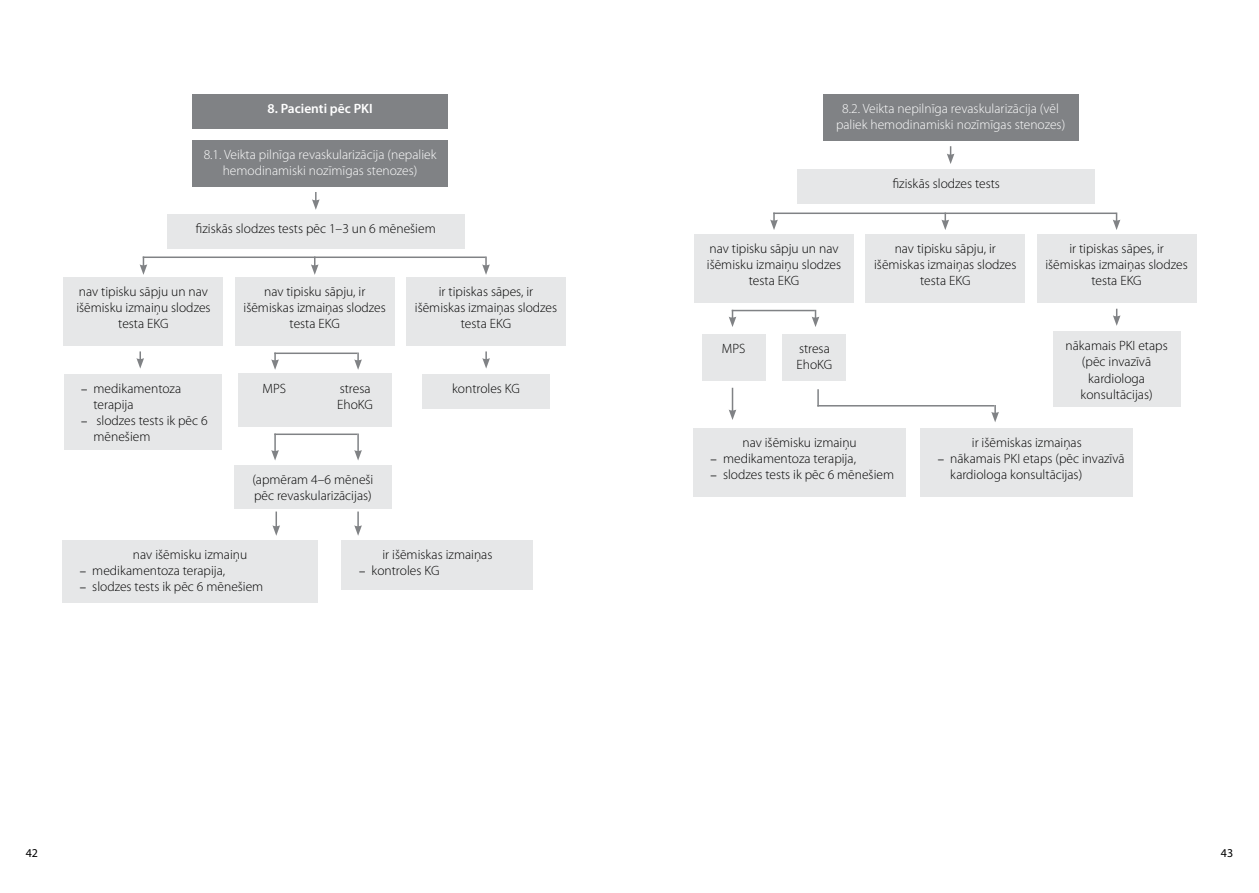
<style>
.page{position:relative;width:1259px;height:893px;background:#fff}
.page>*{position:absolute;margin:0;border:0;box-sizing:border-box;transform-origin:0 0}
.t1{font:300 13.5px/16.2px "Myriad Pro";color:#000;text-align:center}
.t2{font:300 13.5px/16.2px "Myriad Pro";color:#fff;text-align:center}
.t3{font:600 13.5px "Myriad Pro";color:#fff}
.t4{font:12px "Myriad Pro";color:#000}
.s1{font-family:"Minion Pro";font-weight:400}
</style>
<div class="page">
<div style="left:238px;top:374px;width:154px;height:53px;background:#e6e7e8"></div>
<svg style="left:482px;top:351px;width:8px;height:18px"></svg>
<div style="left:192px;top:140px;width:256px;height:47px;background:#808285"></div>
<div style="left:192px;top:94px;width:256px;height:35px;background:#808285"></div>
<div style="left:167px;top:214px;width:298px;height:34px;background:#e6e7e8"></div>
<svg style="left:312px;top:192px;width:8px;height:18px"></svg>
<div style="left:64px;top:277px;width:159px;height:68px;background:#e6e7e8"></div>
<div style="left:64px;top:374px;width:157px;height:76px;background:#e6e7e8"></div>
<div style="left:235px;top:277px;width:159px;height:68px;background:#e6e7e8"></div>
<div style="left:234px;top:465px;width:158px;height:43px;background:#e6e7e8"></div>
<div style="left:406px;top:277px;width:160px;height:68px;background:#e6e7e8"></div>
<svg style="left:140px;top:256px;width:7px;height:19px"></svg>
<svg style="left:311px;top:258px;width:7px;height:17px"></svg>
<svg style="left:482px;top:256px;width:8px;height:19px"></svg>
<hr style="left:143px;top:256px;width:342px;height:2px;background:#808285">
<div style="left:422px;top:374px;width:128px;height:34px;background:#e6e7e8"></div>
<svg style="left:271px;top:354px;width:8px;height:16px"></svg>
<svg style="left:354px;top:353px;width:8px;height:17px"></svg>
<hr style="left:274px;top:353px;width:83px;height:1px;background:#808285">
<svg style="left:271px;top:435px;width:8px;height:25px"></svg>
<svg style="left:354px;top:433px;width:8px;height:27px"></svg>
<hr style="left:274px;top:433px;width:83px;height:2px;background:#808285">
<svg style="left:136px;top:351px;width:8px;height:18px"></svg>
<div style="left:63px;top:540px;width:255px;height:63px;background:#e6e7e8"></div>
<div style="left:342px;top:540px;width:191px;height:50px;background:#e6e7e8"></div>
<svg style="left:272px;top:511px;width:8px;height:25px"></svg>
<svg style="left:354px;top:511px;width:8px;height:25px"></svg>
<div style="left:823px;top:94px;width:255px;height:47px;background:#808285"></div>
<div style="left:797px;top:170px;width:298px;height:34px;background:#e6e7e8"></div>
<svg style="left:947px;top:146px;width:7px;height:18px"></svg>
<div style="left:694px;top:234px;width:159px;height:68px;background:#e6e7e8"></div>
<div style="left:865px;top:234px;width:160px;height:68px;background:#e6e7e8"></div>
<div style="left:1037px;top:234px;width:159px;height:68px;background:#e6e7e8"></div>
<svg style="left:770px;top:214px;width:8px;height:16px"></svg>
<svg style="left:941px;top:214px;width:8px;height:16px"></svg>
<svg style="left:1113px;top:213px;width:7px;height:17px"></svg>
<hr style="left:773px;top:213px;width:343px;height:1px;background:#808285">
<div style="left:701px;top:334px;width:64px;height:47px;background:#e6e7e8"></div>
<div style="left:782px;top:334px;width:64px;height:47px;background:#e6e7e8"></div>
<div style="left:1052px;top:331px;width:128px;height:76px;background:#e6e7e8"></div>
<svg style="left:729px;top:310px;width:7px;height:17px"></svg>
<svg style="left:811px;top:310px;width:8px;height:17px"></svg>
<hr style="left:732px;top:310px;width:83px;height:1px;background:#808285">
<svg style="left:1113px;top:309px;width:7px;height:17px"></svg>
<div style="left:693px;top:428px;width:213px;height:68px;background:#e6e7e8"></div>
<div style="left:920px;top:428px;width:213px;height:68px;background:#e6e7e8"></div>
<svg style="left:817px;top:389px;width:2px;height:16px"></svg>
<svg style="left:991px;top:405px;width:8px;height:17px"></svg>
<hr style="left:817px;top:405px;width:177px;height:1px;background:#808285">
<svg style="left:728px;top:388px;width:8px;height:32px"></svg>
<p class="t3" style="left:267px;top:100px;width:107px">8. Pacienti pēc PKI</p>
<p class="t2" style="left:204px;top:146px;width:234px">8.1. Veikta pilnīga revaskularizācija (nepaliek hemodinamiski nozīmīgas stenozes)</p>
<p class="t1" style="left:196px;top:220px;width:241px">fiziskās slodzes tests pēc 1–3 un 6 mēnešiem</p>
<p class="t1" style="left:76px;top:283px;width:136px">nav tipisku sāpju un nav išēmisku izmaiņu slodzes testa EKG</p>
<p class="t1" style="left:94px;top:380px;width:89px;text-align:left;text-indent:-13px"><span class="s1">–</span> medikamentoza terapija</p>
<p class="t1" style="left:94px;top:413px;width:116px;text-align:left;text-indent:-13px"><span class="s1">–</span> slodzes tests ik pēc 6 mēnešiem</p>
<p class="t1" style="left:244px;top:283px;width:144px">nav tipisku sāpju, ir išēmiskas izmaiņas slodzes testa EKG</p>
<p class="t1" style="left:415px;top:283px;width:144px">ir tipiskas sāpes, ir išēmiskas izmaiņas slodzes testa EKG</p>
<p class="t1" style="left:262px;top:380px;width:25px">MPS</p>
<p class="t1" style="left:337px;top:380px;width:37px;text-align:left">stresa<br>EhoKG</p>
<p class="t1" style="left:452px;top:380px;width:69px">kontroles KG</p>
<p class="t1" style="left:252px;top:471px;width:123px;text-align:left">(apmēram 4–6 mēneši pēc revaskularizācijas)</p>
<p class="t1" style="left:133px;top:546px;width:116px">nav išēmisku izmaiņu</p>
<p class="t1" style="left:80px;top:562px;width:147px"><span class="s1">–</span> medikamentoza terapija,</p>
<p class="t1" style="left:80px;top:578px;width:185px"><span class="s1">–</span> slodzes tests ik pēc 6 mēnešiem</p>
<p class="t1" style="left:382px;top:546px;width:111px">ir išēmiskas izmaiņas</p>
<p class="t1" style="left:359px;top:562px;width:82px"><span class="s1">–</span> kontroles KG</p>
<p class="t2" style="left:836px;top:100px;width:231px">8.2. Veikta nepilnīga revaskularizācija (vēl paliek hemodinamiski nozīmīgas stenozes)</p>
<p class="t1" style="left:892px;top:176px;width:109px">fiziskās slodzes tests</p>
<p class="t1" style="left:707px;top:240px;width:136px">nav tipisku sāpju un nav išēmisku izmaiņu slodzes testa EKG</p>
<p class="t1" style="left:874px;top:240px;width:144px">nav tipisku sāpju, ir išēmiskas izmaiņas slodzes testa EKG</p>
<p class="t1" style="left:1045px;top:240px;width:144px">ir tipiskas sāpes, ir išēmiskas izmaiņas slodzes testa EKG</p>
<p class="t1" style="left:722px;top:340px;width:25px">MPS</p>
<p class="t1" style="left:796px;top:340px;width:37px;text-align:left">stresa<br>EhoKG</p>
<p class="t1" style="left:1065px;top:337px;width:104px">nākamais PKI etaps (pēc invazīvā kardiologa konsultācijas)</p>
<p class="t1" style="left:742px;top:434px;width:116px">nav išēmisku izmaiņu</p>
<p class="t1" style="left:710px;top:450px;width:147px"><span class="s1">–</span> medikamentoza terapija,</p>
<p class="t1" style="left:710px;top:466px;width:185px"><span class="s1">–</span> slodzes tests ik pēc 6 mēnešiem</p>
<p class="t1" style="left:972px;top:434px;width:111px">ir išēmiskas izmaiņas</p>
<p class="t1" style="left:950px;top:450px;width:176px;text-align:left;text-indent:-13px"><span class="s1">–</span> nākamais PKI etaps (pēc invazīvā kardiologa konsultācijas)</p>
<p class="t4" style="left:26px;top:846px;width:14px">42</p>
<p class="t4" style="left:1221px;top:846px;width:14px">43</p>
</div>
